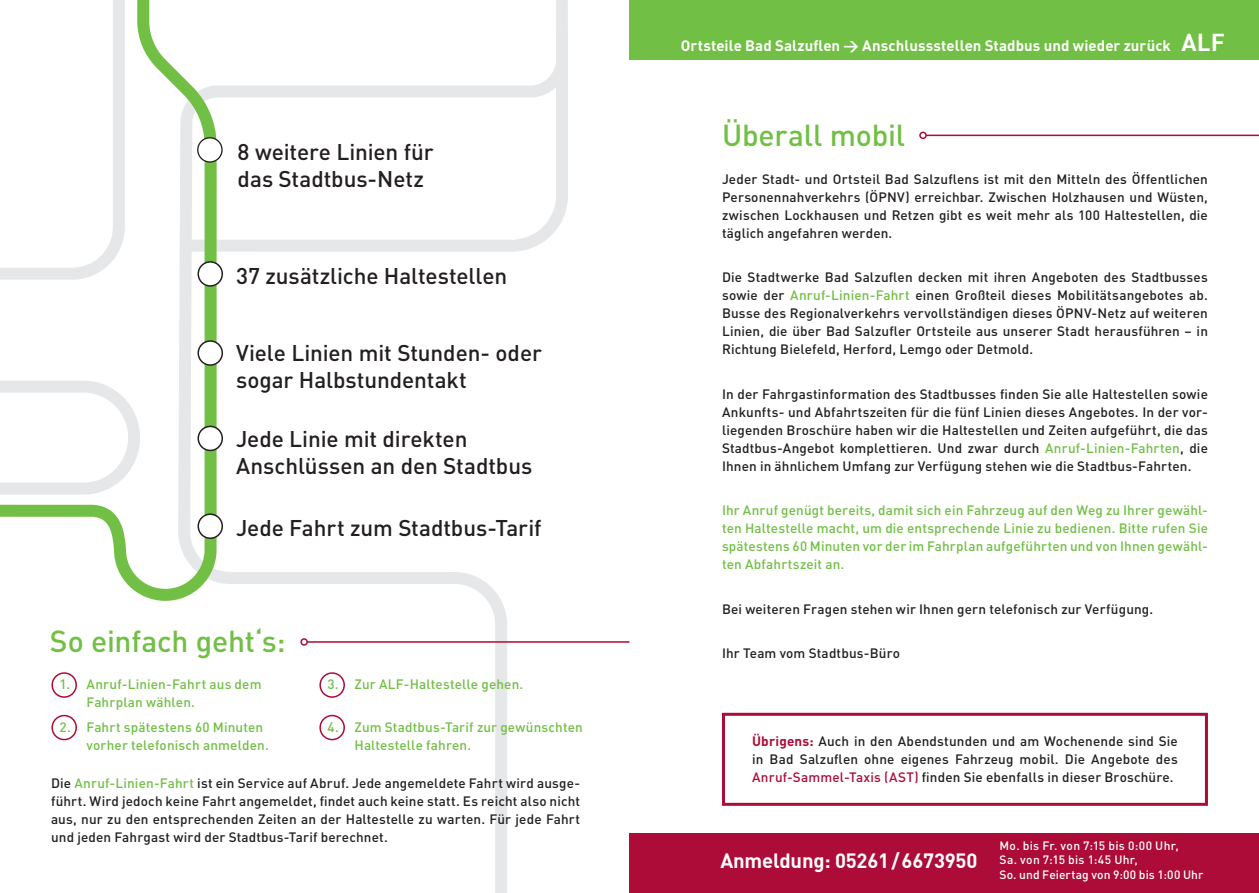
<style>
.page{position:relative;width:1259px;height:893px;background:#fff}
.page>*{position:absolute;margin:0;border:0;box-sizing:border-box;transform-origin:0 0}
.t1{font:500 30px "DIN Pro";letter-spacing:-.005em;color:#71bf44}
.t2{font:500 22.5px/27px "DIN Pro";letter-spacing:-.005em;color:#231f20}
.t3{font:20.25px "DIN Bold";letter-spacing:-.01em;color:#fff}
.t4{font:700 15px "DIN Pro";letter-spacing:.005em;color:#fff}
.t5{font:500 13.5px/18px "DIN Pro";letter-spacing:.01em;color:#231f20;text-align:justify}
.t6{font:500 13.5px/18px "DIN Pro";letter-spacing:.01em;color:#71bf44}
.t7{font:500 12px/14.4px "DIN Pro";letter-spacing:.025em;color:#fff}
.s1{color:#71bf44}
.s2{font-family:"DIN Bold";font-weight:400}
.s3{font-family:"DIN Bold";font-weight:400;font-size:24px}
.s4{font-weight:700;color:#ac0c37}
.s5{color:#ac0c37}
</style>
<div class="page">
<div style="left:629px;top:833px;width:630px;height:60px;background:#ac0c37"></div>
<svg style="left:223px;top:0;width:345px;height:893px"></svg>
<svg style="left:0;top:0;width:223px;height:601px"></svg>
<div style="left:198px;top:138px;width:24px;height:24px;background:#fff;border-radius:50%"></div>
<div style="left:197px;top:137px;width:26px;height:26px;border:1px solid #231f20;border-radius:50%"></div>
<div style="left:198px;top:262px;width:24px;height:24px;background:#fff;border-radius:50%"></div>
<div style="left:197px;top:261px;width:26px;height:26px;border:2px solid #231f20;border-radius:50%"></div>
<div style="left:198px;top:341px;width:24px;height:24px;background:#fff;border-radius:50%"></div>
<div style="left:197px;top:340px;width:26px;height:26px;border:2px solid #231f20;border-radius:50%"></div>
<div style="left:198px;top:426px;width:24px;height:24px;background:#fff;border-radius:50%"></div>
<div style="left:197px;top:426px;width:26px;height:25px;border:2px solid #231f20;border-radius:50%"></div>
<div style="left:198px;top:514px;width:24px;height:24px;background:#fff;border-radius:50%"></div>
<div style="left:197px;top:513px;width:26px;height:26px;border:2px solid #231f20;border-radius:50%"></div>
<svg style="left:0;top:0;width:125px;height:280px"></svg>
<svg style="left:0;top:381px;width:140px;height:114px"></svg>
<div style="left:722px;top:713px;width:486px;height:93px;border:3px solid #ac0c37"></div>
<div style="left:629px;top:0;width:630px;height:60px;background:#71bf44"></div>
<hr style="left:926px;top:135px;width:333px;height:1px;background:#ac0c37">
<div style="left:919px;top:132px;width:7px;height:7px;border:2px solid #ac0c37;border-radius:50%"></div>
<div style="left:51px;top:672px;width:26px;height:26px;border:2px solid #ac0c37;border-radius:50%"></div>
<div style="left:51px;top:715px;width:26px;height:25px;border:2px solid #ac0c37;border-radius:50%"></div>
<hr style="left:307px;top:641px;width:322px;height:2px;background:#ac0c37">
<div style="left:300px;top:638px;width:8px;height:8px;border:2px solid #ac0c37;border-radius:50%"></div>
<div style="left:319px;top:672px;width:26px;height:26px;border:2px solid #ac0c37;border-radius:50%"></div>
<div style="left:319px;top:715px;width:26px;height:25px;border:2px solid #ac0c37;border-radius:50%"></div>
<h2 class="t2" style="left:238px;top:137px;width:198px">8 weitere Linien für das Stadtbus-Netz</h2>
<h2 class="t2" style="left:236px;top:261px;width:273px">37 zusätzliche Haltestellen</h2>
<h2 class="t2" style="left:236px;top:338px;width:307px">Viele Linien mit Stunden- oder sogar Halbstundentakt</h2>
<h2 class="t2" style="left:236px;top:425px;width:298px">Jede Linie mit direkten<br>Anschlüssen an den Stadtbus</h2>
<h2 class="t2" style="left:236px;top:513px;width:307px">Jede Fahrt zum Stadtbus-Tarif</h2>
<h1 class="t1" style="left:50px;top:621px;width:237px">So einfach geht‘s:</h1>
<p class="t6" style="left:87px;top:675px;width:176px;text-indent:-27px">1. Anruf-Linien-Fahrt aus dem<br>Fahrplan wählen.</p>
<p class="t6" style="left:87px;top:718px;width:184px;text-indent:-27px">2. Fahrt spätestens 60 Minuten vorher telefonisch anmelden.</p>
<p class="t6" style="left:327px;top:675px;width:197px">3. Zur ALF-Haltestelle gehen.</p>
<p class="t6" style="left:354px;top:718px;width:230px;text-indent:-27px">4. Zum Stadtbus-Tarif zur gewünschten<br>Haltestelle fahren.</p>
<p class="t5" style="left:51px;top:774px;width:531px">Die <span class="s1">Anruf-Linien-Fahrt</span> ist ein Service auf Abruf. Jede angemeldete Fahrt wird ausge&shy;führt. Wird jedoch keine Fahrt angemeldet, findet auch keine statt. Es reicht also nicht aus, nur zu den entsprechenden Zeiten an der Haltestelle zu warten. Für jede Fahrt und jeden Fahrgast wird der Stadtbus-Tarif berechnet.</p>
<p class="t4" style="left:680px;top:36px;width:546px">Ortsteile Bad Salzuflen <span class="s2">&gt;</span> Anschlussstellen Stadbus und wieder zurück <span class="s3">ALF</span></p>
<h1 class="t1" style="left:722px;top:114px;width:185px">Überall mobil</h1>
<p class="t5" style="left:722px;top:169px;width:487px">Jeder Stadt- und Ortsteil Bad Salzuflens ist mit den Mitteln des Öffentlichen Personennahverkehrs (ÖPNV) erreichbar. Zwischen Holzhausen und Wüsten, zwischen Lockhausen und Retzen gibt es weit mehr als 100 Haltestellen, die täglich angefahren werden.</p>
<p class="t5" style="left:722px;top:268px;width:487px">Die Stadtwerke Bad Salzuflen decken mit ihren Angeboten des Stadtbusses sowie der <span class="s1">Anruf-Linien-Fahrt</span> einen Großteil dieses Mobilitätsangebotes ab.<br>Busse des Regionalverkehrs vervollständigen dieses ÖPNV-Netz auf weiteren Linien, die über Bad Salzufler Ortsteile aus unserer Stadt herausführen – in Richtung Bielefeld, Herford, Lemgo oder Detmold.</p>
<p class="t5" style="left:722px;top:384px;width:487px">In der Fahrgastinformation des Stadtbusses finden Sie alle Haltestellen sowie Ankunfts- und Abfahrtszeiten für die fünf Linien dieses Angebotes. In der vor&shy;liegenden Broschüre haben wir die Haltestellen und Zeiten aufgeführt, die das Stadtbus-Angebot komplettieren. Und zwar durch <span class="s1">Anruf-Linien-Fahrten</span>, die Ihnen in ähnlichem Umfang zur Verfügung stehen wie die Stadtbus-Fahrten.</p>
<p class="t6" style="left:722px;top:501px;width:487px;text-align:justify">Ihr Anruf genügt bereits, damit sich ein Fahrzeug auf den Weg zu Ihrer gewähl&shy;ten Haltestelle macht, um die entsprechende Linie zu bedienen. Bitte rufen Sie spätestens 60 Minuten vor der im Fahrplan aufgeführten und von Ihnen gewähl&shy;ten Abfahrtszeit an.</p>
<p class="t5" style="left:722px;top:599px;width:433px">Bei weiteren Fragen stehen wir Ihnen gern telefonisch zur Verfügung.</p>
<p class="t5" style="left:722px;top:644px;width:179px">Ihr Team vom Stadtbus-Büro</p>
<p class="t5" style="left:752px;top:732px;width:427px"><span class="s4">Übrigens:</span> Auch in den Abendstunden und am Wochenende sind Sie in Bad Salzuflen ohne eigenes Fahrzeug mobil. Die Angebote des <span class="s5">Anruf-Sammel-Taxis (AST)</span> finden Sie ebenfalls in dieser Broschüre.</p>
<h3 class="t3" style="left:720px;top:848px;width:258px">Anmeldung: 05261 / 6673950</h3>
<p class="t7" style="left:999px;top:838px;width:205px">Mo. bis Fr. von 7:15 bis 0:00 Uhr,<br>Sa. von 7:15 bis 1:45 Uhr,<br>So. und Feiertag von 9:00 bis 1:00 Uhr</p>
</div>
